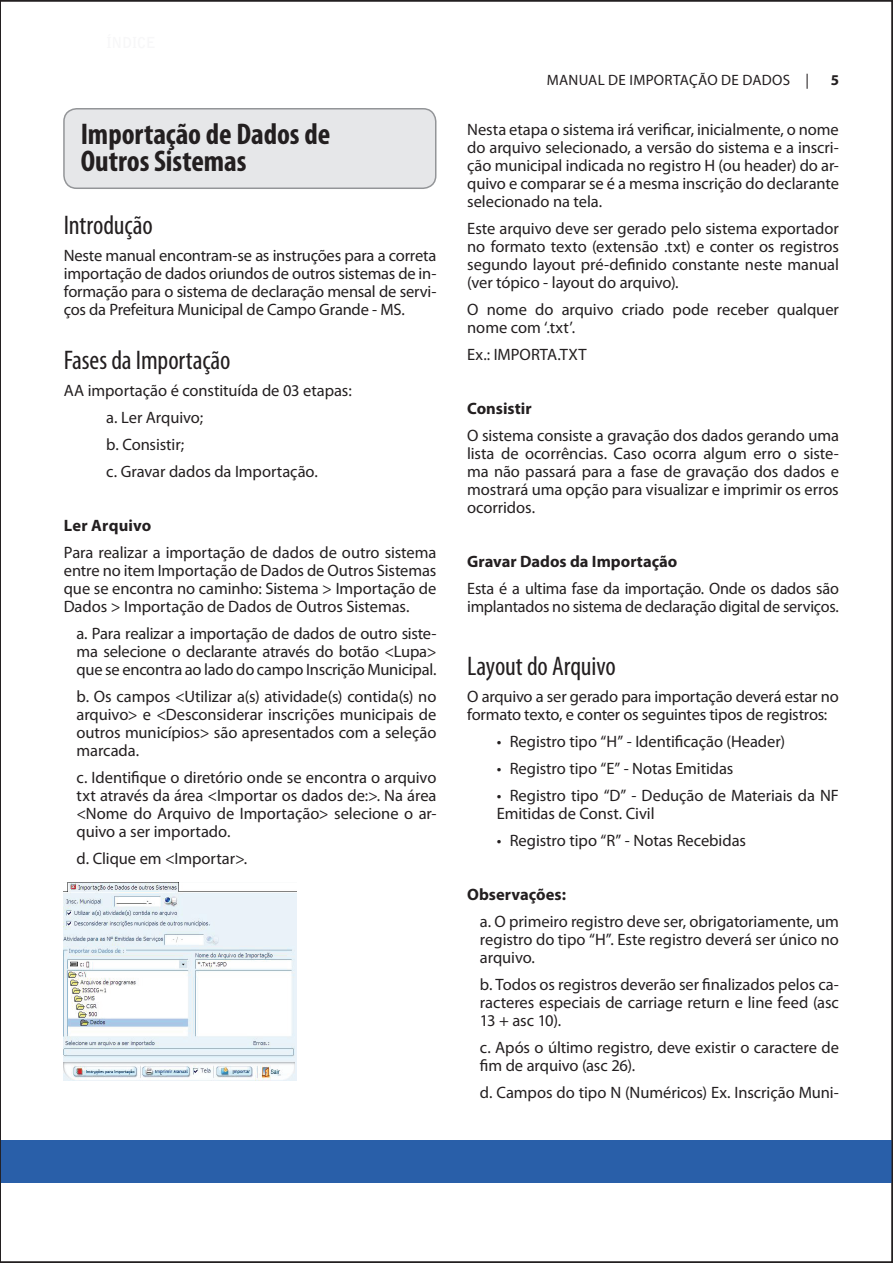
<style>
.page{position:relative;width:893px;height:1263px;background:#fff}
.page>*{position:absolute;margin:0;border:0;box-sizing:border-box;transform-origin:0 0}
.t1{font:700 condensed 30px/27px "Myriad Pro";color:#231f20}
.t2{font:condensed 27px "Myriad Pro";letter-spacing:-.005em;color:#231f20}
.t3{font:16.5px/18px "Myriad Pro";letter-spacing:-.005em;color:#231f20;text-align:justify}
.t4{font:700 16.5px "Myriad Pro";color:#231f20}
.t5{font:15px "Myriad Pro";letter-spacing:.02em;color:#231f20}
.t6{font:700 15px "Myriad Pro";color:#231f20}
</style>
<div class="page">
<div style="left:0;top:1140px;width:893px;height:43px;background:#295fa9"></div>
<div style="left:64px;top:109px;width:372px;height:79px;background:#e6e7e9;border-radius:13px"></div>
<div style="left:63px;top:108px;width:373px;height:81px;border:2px solid #939598;border-radius:13px"></div>
<img style="left:64px;top:882px;width:232px;height:198px">
<h1 class="t1" style="left:81px;top:120px;width:251px">Importação de Dados de<br>Outros Sistemas</h1>
<h2 class="t2" style="left:64px;top:209px;width:90px">Introdução</h2>
<p class="t3" style="left:64px;top:246px;width:374px">N este manual encontram-se as instruções para a correta importação de dados oriundos de outros sistemas de in&shy;formação para o sistema de declaração mensal de servi&shy;ços da Prefeitura Municipal de Campo Grande - MS.</p>
<h2 class="t2" style="left:64px;top:344px;width:168px">Fases da Importação</h2>
<p class="t3" style="left:106px;top:377px;width:247px;line-height:27px;text-align:left;text-indent:-43px">AA importação é constituída de 03 etapas: a. Ler Arquivo;<br>b. Consistir;<br>c. Gravar dados da Importação.</p>
<p class="t4" style="left:64px;top:515px;width:89px">Ler Arquivo</p>
<p class="t3" style="left:64px;top:543px;width:374px">Para realizar a importação de dados de outro sistema entre no item Importação de Dados de Outros Sistemas que se encontra no caminho: Sistema &gt; Importação de Dados &gt; Importação de Dados de Outros Sistemas.</p>
<p class="t3" style="left:77px;top:624px;width:361px">a. Para realizar a importação de dados de outro siste&shy;ma selecione o declarante através do botão &lt;Lupa&gt; que se encontra ao lado do campo Inscrição Municipal.</p>
<p class="t3" style="left:77px;top:687px;width:361px">b. Os campos &lt;Utilizar a(s) atividade(s) contida(s) no arquivo&gt; e &lt;Desconsiderar inscrições municipais de outros municípios&gt; são apresentados com a seleção marcada.</p>
<p class="t3" style="left:77px;top:768px;width:361px">c. Identifique o diretório onde se encontra o arquivo txt através da área &lt;Importar os dados de:&gt;. N a área &lt;Nome do Arquivo de Importação&gt; selecione o ar&shy;quivo a ser importado.</p>
<p class="t3" style="left:77px;top:849px;width:172px">d. Clique em &lt;Importar&gt;.</p>
<p class="t5" style="left:547px;top:71px;width:206px">manual dE IMPORTAÇÃO DE DAD</p>
<p class="t5" style="left:772px;top:71px;width:38px">OS |</p>
<p class="t6" style="left:831px;top:70px;width:10px">5</p>
<p class="t3" style="left:467px;top:120px;width:373px">Nesta etapa o sistema irá verificar, inicialmente, o nome do arquivo selecionado, a versão do sistema e a inscri&shy;ção municipal indicada no registro H (ou header) do ar&shy;quivo e comparar se é a mesma inscrição do declarante selecionado na tela.</p>
<p class="t3" style="left:467px;top:219px;width:373px">Este arquivo deve ser gerado pelo sistema exportador no formato texto (extensão .txt) e conter os registros segundo layout pré-definido constante neste manual (ver tópico - layout do arquivo).</p>
<p class="t3" style="left:467px;top:300px;width:373px">O nome do arquivo criado pode receber qualquer nome com ‘.txt’.</p>
<p class="t3" style="left:467px;top:345px;width:121px">Ex.: IMPORTA.TXT</p>
<p class="t4" style="left:467px;top:398px;width:66px">Consistir</p>
<p class="t3" style="left:467px;top:426px;width:373px">O sistema consiste a gravação dos dados gerando uma lista de ocorrências. Caso ocorra algum erro o siste&shy;ma não passará para a fase de gravação dos dados e mostrará uma opção para visualizar e imprimir os erros ocorridos.</p>
<p class="t4" style="left:467px;top:551px;width:212px">Gravar Dados da Importação</p>
<p class="t3" style="left:467px;top:579px;width:373px">Esta é a ultima fase da importação. Onde os dados são implantados no sistema de declaração digital de serviços.</p>
<h2 class="t2" style="left:467px;top:650px;width:150px">Layout do Arquivo</h2>
<p class="t3" style="left:467px;top:687px;width:373px">O arquivo a ser gerado para importação deverá estar no formato texto, e conter os seguintes tipos de registros:</p>
<p class="t3" style="left:497px;top:732px;width:290px">• Registro tipo “H” - Identificação (Header)</p>
<p class="t3" style="left:497px;top:759px;width:238px">• Registro tipo “E” - Notas Emitidas</p>
<p class="t3" style="left:497px;top:786px;width:343px">• Registro tipo “D” - Dedução de Materiais da NF<br>Emitidas de Const. Civil</p>
<p class="t3" style="left:497px;top:831px;width:251px">• Registro tipo “R” - N otas Recebidas</p>
<p class="t4" style="left:467px;top:884px;width:100px">Observações:</p>
<p class="t3" style="left:480px;top:912px;width:360px">a. O primeiro registro deve ser, obrigatoriamente, um registro do tipo “H”. Este registro deverá ser único no arquivo.</p>
<p class="t3" style="left:480px;top:975px;width:361px">b. Todos os registros deverão ser finalizados pelos ca&shy;racteres especiais de carriage return e line feed (asc 13 + asc 10).</p>
<p class="t3" style="left:480px;top:1038px;width:361px">c. Após o último registro, deve existir o caractere de fim de arquivo (asc 26).</p>
<p class="t3" style="left:480px;top:1083px;width:360px">d. Campos do tipo N (Numéricos) Ex. Inscrição Muni-</p>
</div>
